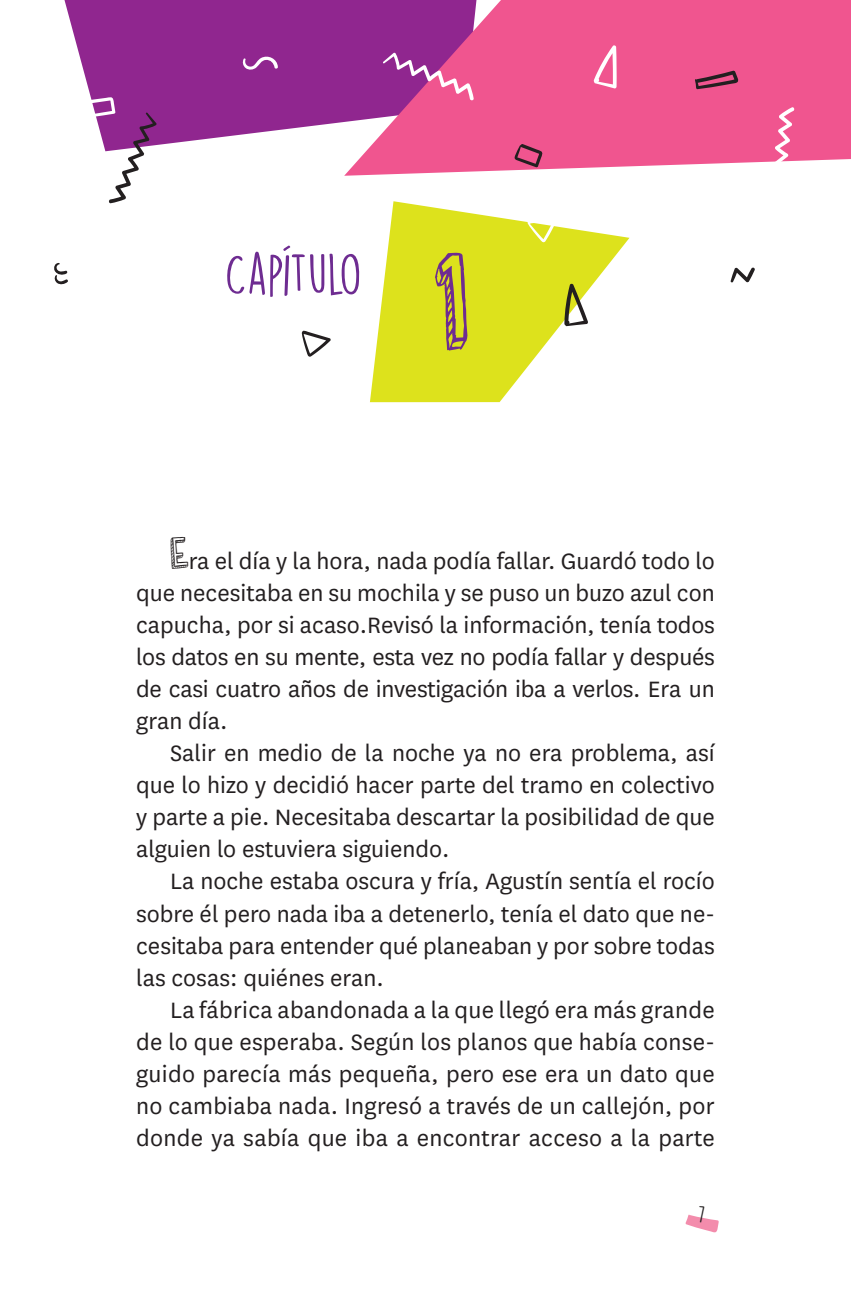
<style>
.page{position:relative;width:851px;height:1304px;background:#fff}
.page>*{position:absolute;margin:0;border:0;box-sizing:border-box;transform-origin:0 0}
.t1{font:52px "DK Lemon Yellow Sun";color:#6e2c91}
.t2{font:26px "National";color:#231f20}
.t3{font:20px "DK Lemon Yellow Sun";color:#231f20}
.s1{font-family:"Denne Shuffle Euro Hollow";font-size:44px}
</style>
<div class="page">
<svg style="left:685px;top:1214px;width:33px;height:18px"></svg>
<svg style="left:64px;top:0;width:280px;height:145px;background:#9e419d"></svg>
<svg style="left:370px;top:201px;width:259px;height:201px;fill:#dde21c"></svg>
<svg style="left:344px;top:0;width:506px;height:176px;background:#e55b97"></svg>
<svg style="left:581px;top:45px;width:35px;height:62px;background:#f26fa0"></svg>
<svg style="left:242px;top:54px;width:36px;height:17px"></svg>
<svg style="left:564px;top:283px;width:24px;height:43px"></svg>
<svg style="left:54px;top:263px;width:14px;height:22px"></svg>
<svg style="left:302px;top:331px;width:29px;height:26px"></svg>
<svg style="left:89px;top:97px;width:68px;height:107px"></svg>
<svg style="left:694px;top:63px;width:44px;height:26px"></svg>
<svg style="left:382px;top:53px;width:92px;height:48px;background:#c2529c"></svg>
<svg style="left:730px;top:267px;width:25px;height:16px"></svg>
<svg style="left:514px;top:144px;width:29px;height:23px"></svg>
<svg style="left:770px;top:106px;width:25px;height:70px"></svg>
<svg style="left:527px;top:217px;width:30px;height:26px"></svg>
<div style="left:433px;top:252px;width:35px;height:99px;background:#dde21c"></div>
<p class="t1" style="left:224px;top:243px;width:139px">CAPÍTULO</p>
<p class="t2" style="left:170px;top:545px;width:546px"><span class="s1">E</span>ra el día y la hora, nada podía fallar. Guardó todo lo</p>
<p class="t2" style="left:136px;top:577px;width:580px">que necesitaba en su mochila y se puso un buzo azul con</p>
<p class="t2" style="left:136px;top:609px;width:580px">capucha, por si acaso.Revisó la información, tenía todos</p>
<p class="t2" style="left:136px;top:641px;width:580px">los datos en su mente, esta vez no podía fallar y después</p>
<p class="t2" style="left:136px;top:673px;width:580px">de casi cuatro años de investigación iba a verlos. Era un</p>
<p class="t2" style="left:136px;top:705px;width:93px">gran día.</p>
<p class="t2" style="left:170px;top:737px;width:546px">Salir en medio de la noche ya no era problema, así</p>
<p class="t2" style="left:136px;top:769px;width:580px">que lo hizo y decidió hacer parte del tramo en colectivo</p>
<p class="t2" style="left:136px;top:801px;width:580px">y parte a pie. Necesitaba descartar la posibilidad de que</p>
<p class="t2" style="left:136px;top:833px;width:315px">alguien lo estuviera siguiendo.</p>
<p class="t2" style="left:170px;top:865px;width:546px">La noche estaba oscura y fría, Agustín sentía el rocío</p>
<p class="t2" style="left:136px;top:897px;width:580px">sobre él pero nada iba a detenerlo, tenía el dato que ne-</p>
<p class="t2" style="left:136px;top:929px;width:580px">cesitaba para entender qué planeaban y por sobre todas</p>
<p class="t2" style="left:136px;top:961px;width:249px">las cosas: quiénes eran.</p>
<p class="t2" style="left:170px;top:993px;width:546px">La fábrica abandonada a la que llegó era más grande</p>
<p class="t2" style="left:136px;top:1025px;width:580px">de lo que esperaba. Según los planos que había conse-</p>
<p class="t2" style="left:136px;top:1057px;width:580px">guido parecía más pequeña, pero ese era un dato que</p>
<p class="t2" style="left:136px;top:1089px;width:580px">no cambiaba nada. Ingresó a través de un callejón, por</p>
<p class="t2" style="left:136px;top:1121px;width:580px">donde ya sabía que iba a encontrar acceso a la parte</p>
<p class="t3" style="left:698px;top:1202px;width:8px">7</p>
</div>
